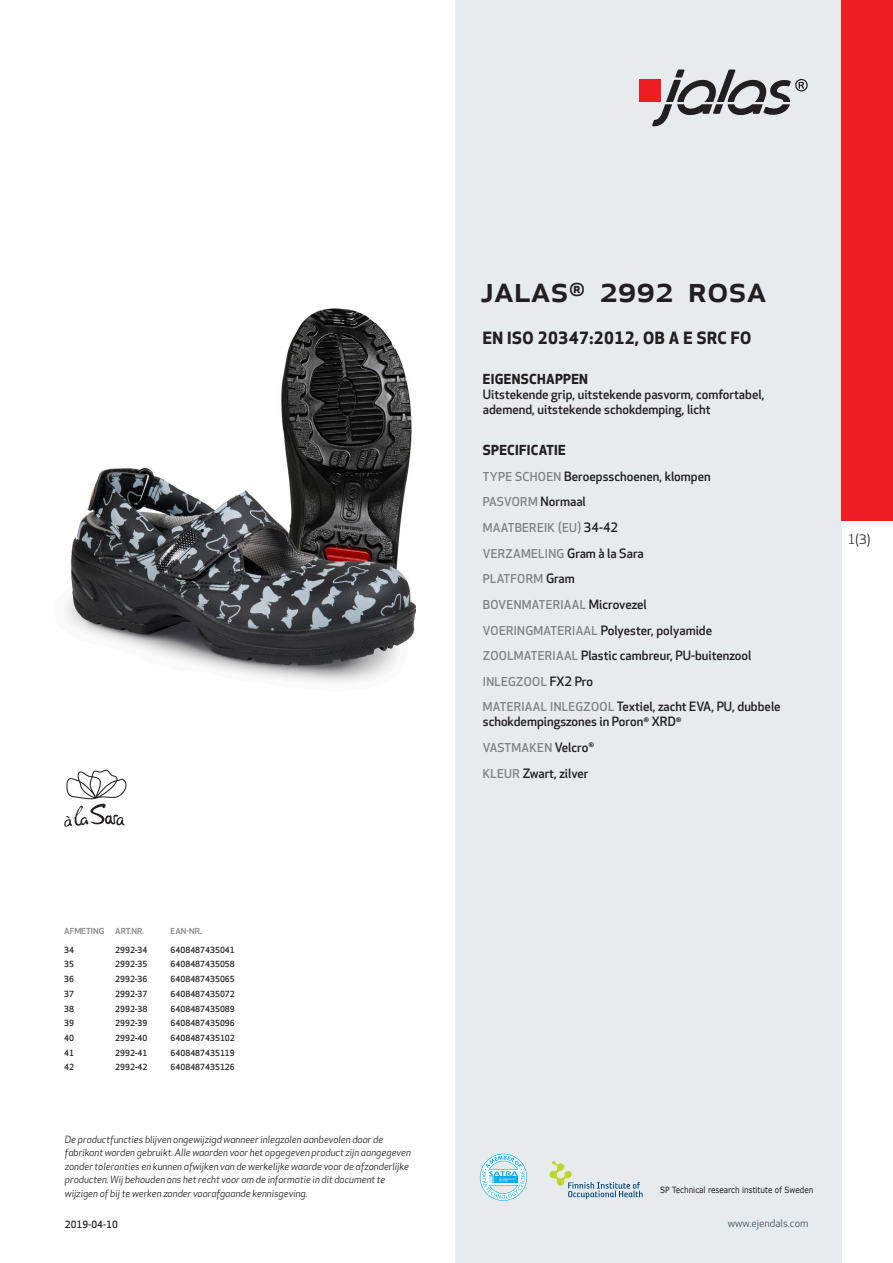
<style>
.page{position:relative;width:893px;height:1263px;background:#fff}
.page>*{position:absolute;margin:0;border:0;box-sizing:border-box;transform-origin:0 0}
.prodname{font:500 36px "Apex New";color:#231f20}
.Funktion_body{font:700 16.5px "Apex New";letter-spacing:.025em;color:#231f20}
.Funktion_body-2{font:700 13.5px "Apex New";letter-spacing:.025em;color:#231f20}
.t1{font:12.75px "Apex New";color:#231f20}
.Funktion_body-3{font:500 12.6px/15px "Apex New";color:#231f20}
.Funktion_body-4{font:500 12px "Apex New";letter-spacing:.025em;color:#808285}
.t2{font:10.5px "Apex New";color:#405968}
.t3{font:italic 9.75px/13.5px "Apex New";color:#231f20}
.Sidfot_datum{font:500 9.75px "Apex New";color:#231f20}
.t4{font:8.55px "Verdana";color:#231f20;scale:.85 1}
.ArticleTable_body{font:500 8.25px "Apex New";color:#231f20}
.ArticeTable_header{font:500 8.1px "Apex New";color:#808285;scale:1.06 1}
.s1{font-size:12px;color:#808285}
.s2{font-size:12.6px;color:#231f20}
</style>
<div class="page">
<div style="left:455px;top:0;width:387px;height:1263px;background:#e8ebee"></div>
<svg style="left:549px;top:1161px;width:94px;height:38px"></svg>
<svg style="left:480px;top:1154px;width:47px;height:47px"></svg>
<div style="left:639px;top:80px;width:22px;height:22px;background:#ee1d23"></div>
<svg style="left:652px;top:70px;width:156px;height:56px"></svg>
<div style="left:842px;top:0;width:51px;height:520px;background:#ee1d23"></div>
<img style="left:66px;top:308px;width:349px;height:375px">
<svg style="left:64px;top:770px;width:62px;height:57px"></svg>
<p class="ArticeTable_header" style="left:64px;top:925px;width:39px">AFMETING</p>
<p class="ArticeTable_header" style="left:115px;top:925px;width:29px">ART.NR.</p>
<p class="ArticeTable_header" style="left:171px;top:925px;width:31px">EAN-NR.</p>
<p class="ArticleTable_body" style="left:64px;top:944px;width:11px">34</p>
<p class="ArticleTable_body" style="left:115px;top:944px;width:34px">2992-34</p>
<p class="ArticleTable_body" style="left:171px;top:944px;width:66px">6408487435041</p>
<p class="ArticleTable_body" style="left:64px;top:959px;width:11px">35</p>
<p class="ArticleTable_body" style="left:115px;top:959px;width:34px">2992-35</p>
<p class="ArticleTable_body" style="left:171px;top:959px;width:66px">6408487435058</p>
<p class="ArticleTable_body" style="left:64px;top:973px;width:11px">36</p>
<p class="ArticleTable_body" style="left:115px;top:973px;width:34px">2992-36</p>
<p class="ArticleTable_body" style="left:171px;top:973px;width:66px">6408487435065</p>
<p class="ArticleTable_body" style="left:64px;top:988px;width:11px">37</p>
<p class="ArticleTable_body" style="left:115px;top:988px;width:34px">2992-37</p>
<p class="ArticleTable_body" style="left:171px;top:988px;width:66px">6408487435072</p>
<p class="ArticleTable_body" style="left:64px;top:1003px;width:11px">38</p>
<p class="ArticleTable_body" style="left:115px;top:1003px;width:34px">2992-38</p>
<p class="ArticleTable_body" style="left:171px;top:1003px;width:66px">6408487435089</p>
<p class="ArticleTable_body" style="left:64px;top:1018px;width:11px">39</p>
<p class="ArticleTable_body" style="left:115px;top:1018px;width:34px">2992-39</p>
<p class="ArticleTable_body" style="left:171px;top:1018px;width:66px">6408487435096</p>
<p class="ArticleTable_body" style="left:64px;top:1032px;width:11px">40</p>
<p class="ArticleTable_body" style="left:115px;top:1032px;width:34px">2992-40</p>
<p class="ArticleTable_body" style="left:171px;top:1032px;width:66px">6408487435102</p>
<p class="ArticleTable_body" style="left:64px;top:1047px;width:11px">41</p>
<p class="ArticleTable_body" style="left:115px;top:1047px;width:34px">2992-41</p>
<p class="ArticleTable_body" style="left:171px;top:1047px;width:66px">6408487435119</p>
<p class="ArticleTable_body" style="left:64px;top:1062px;width:11px">42</p>
<p class="ArticleTable_body" style="left:115px;top:1062px;width:34px">2992-42</p>
<p class="ArticleTable_body" style="left:171px;top:1062px;width:66px">6408487435126</p>
<p class="t3" style="left:65px;top:1132px;width:347px">De productfuncties blijven ongewijzigd wanneer inlegzolen aanbevolen door de fabrikant worden gebruikt. Alle waarden voor het opgegeven product zijn aangegeven zonder toleranties en kunnen afwijken van de werkelijke waarde voor de afzonderlijke producten. Wij behouden ons het recht voor om de informatie in dit document te wijzigen of bij te werken zonder voorafgaande kennisgeving.</p>
<p class="Sidfot_datum" style="left:65px;top:1218px;width:54px">2019-04-10</p>
<p class="prodname" style="left:480px;top:265px;width:288px">JALAS<sup>®</sup> 2992 ROSA</p>
<p class="Funktion_body" style="left:483px;top:326px;width:270px">EN ISO 20347:2012, OB A E SRC FO</p>
<p class="Funktion_body-2" style="left:483px;top:370px;width:107px">EIGENSCHAPPEN</p>
<p class="Funktion_body-3" style="left:483px;top:387px;width:283px">Uitstekende grip, uitstekende pasvorm, comfortabel, ademend, uitstekende schokdemping, licht</p>
<p class="Funktion_body-2" style="left:483px;top:440px;width:84px">SPECIFICATIE</p>
<p class="Funktion_body-3" style="left:483px;top:468px;width:229px"><span class="s1">TYPE SCHOEN</span> Beroepsschoenen, klompen</p>
<p class="Funktion_body-4" style="left:483px;top:494px;width:104px">PASVORM <span class="s2">Normaal</span></p>
<p class="Funktion_body-4" style="left:483px;top:520px;width:137px">MAATBEREIK (EU) <span class="s2">34-42</span></p>
<p class="Funktion_body-4" style="left:483px;top:545px;width:162px">VERZAMELING <span class="s2">Gram à la Sara</span></p>
<p class="Funktion_body-4" style="left:483px;top:571px;width:93px">PLATFORM <span class="s2">Gram</span></p>
<p class="Funktion_body-4" style="left:483px;top:596px;width:165px">BOVENMATERIAAL <span class="s2">Microvezel</span></p>
<p class="Funktion_body-3" style="left:483px;top:622px;width:231px"><span class="s1">VOERINGMATERIAAL</span> Polyester, polyamide</p>
<p class="Funktion_body-3" style="left:483px;top:648px;width:270px"><span class="s1">ZOOLMATERIAAL</span> Plastic cambreur, PU-buitenzool</p>
<p class="Funktion_body-4" style="left:483px;top:673px;width:112px">INLEGZOOL <span class="s2">FX2 Pro</span></p>
<p class="Funktion_body-3" style="left:483px;top:699px;width:299px"><span class="s1">MATERIAAL INLEGZOOL</span> Textiel, zacht EVA, PU, dubbele schokdempingszones in Poron<sup>®</sup> XRD<sup>®</sup></p>
<p class="Funktion_body-4" style="left:483px;top:740px;width:113px">VASTMAKEN <span class="s2">Velcro</span><sup>®</sup></p>
<p class="Funktion_body-3" style="left:483px;top:765px;width:107px"><span class="s1">KLEUR</span> Zwart, zilver</p>
<p class="t1" style="left:848px;top:531px;width:24px">1(3)</p>
<p class="t4" style="left:660px;top:1184px;width:182px">SP Technical research institute of Sweden</p>
<p class="t2" style="left:728px;top:1217px;width:82px">www.ejendals.com</p>
</div>
